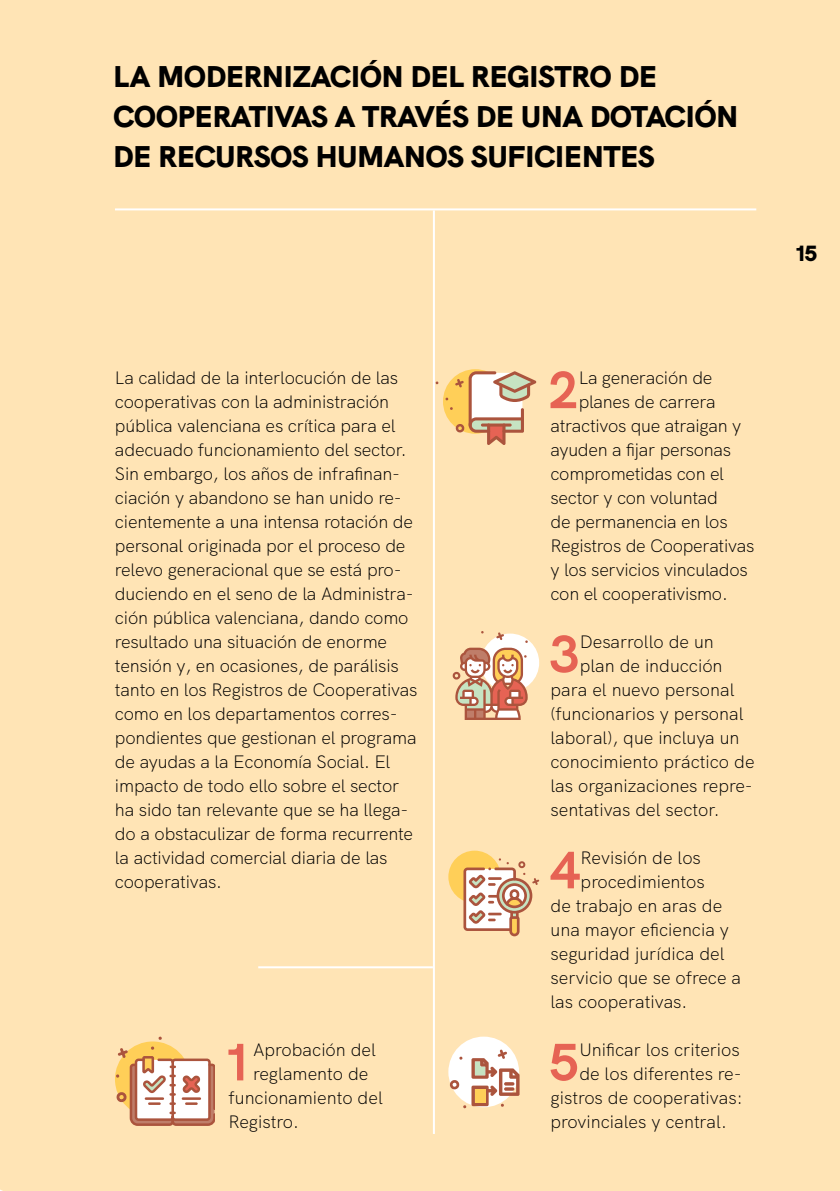
<style>
.page{position:relative;width:840px;height:1191px;background:#fff}
.page>*{position:absolute;margin:0;border:0;box-sizing:border-box;transform-origin:0 0}
.t1{font:700 52.4px "HK Grotesk";color:#e66354}
.t2{font:900 30px/40px "HK Grotesk";color:#000}
.t3{font:900 22px "HK Grotesk";color:#000}
.t4{font:300 18px/24px "HK Grotesk";letter-spacing:-.01em;color:#000}
</style>
<div class="page">
<div style="left:0;top:0;width:839px;height:1191px;background:#ffe4b5"></div>
<hr style="left:258px;top:966px;width:174px;height:2px;background:#fff">
<hr style="left:432px;top:210px;width:2px;height:924px;background:#fff">
<svg style="left:442px;top:369px;width:65px;height:65px"></svg>
<svg style="left:445px;top:371px;width:91px;height:74px"></svg>
<hr style="left:480px;top:423px;width:31px;height:3px;background:#ab543d;border-radius:2px">
<div style="left:448px;top:850px;width:52px;height:53px;background:#ffcf58;border-radius:50%"></div>
<svg style="left:463px;top:858px;width:76px;height:78px"></svg>
<div style="left:480px;top:633px;width:59px;height:59px;background:#fff;border-radius:50%"></div>
<svg style="left:452px;top:631px;width:75px;height:89px"></svg>
<div style="left:448px;top:1036px;width:70px;height:71px;background:#fff;border-radius:50%"></div>
<svg style="left:449px;top:1049px;width:70px;height:59px"></svg>
<svg style="left:115px;top:1041px;width:75px;height:75px"></svg>
<svg style="left:158px;top:1036px;width:4px;height:4px"></svg>
<svg style="left:116px;top:1046px;width:98px;height:80px;background:#e5c0a0"></svg>
<hr style="left:115px;top:208px;width:640px;height:2px;background:#fff">
<h2 class="t2" style="left:113px;top:54px;width:626px">LA MODERNIZACIÓN DEL REGISTRO DE<br>COOPERATIVAS A TRAVÉS DE UNA DOTACIÓN<br>DE RECURSOS HUMANOS SUFICIENTES</h2>
<p class="t3" style="left:796px;top:236px;width:22px">15</p>
<p class="t4" style="left:115px;top:364px;width:304px">La calidad de la interlocución de las cooperativas con la administración pública valenciana es crítica para el adecuado funcionamiento del sector.<br>Sin embargo, los años de infrafinan&shy;ciación y abandono se han unido re&shy;cientemente a una intensa rotación de personal originada por el proceso de relevo generacional que se está pro&shy;duciendo en el seno de la Administra&shy;ción pública valenciana, dando como resultado una situación de enorme tensión y, en ocasiones, de parálisis tanto en los Registros de Cooperativas como en los departamentos corres&shy;pondientes que gestionan el programa de ayudas a la Economía Social. El impacto de todo ello sobre el sector ha sido tan relevante que se ha llega&shy;do a obstaculizar de forma recurrente la actividad comercial diaria de las cooperativas.</p>
<h1 class="t1" style="left:222px;top:1021px;width:32px">1</h1>
<p class="t4" style="left:253px;top:1036px;width:124px">Aprobación del</p>
<p class="t4" style="left:253px;top:1060px;width:117px">reglamento de</p>
<p class="t4" style="left:228px;top:1084px;width:156px">funcionamiento del</p>
<p class="t4" style="left:228px;top:1108px;width:72px">Registro.</p>
<h1 class="t1" style="left:547px;top:349px;width:32px">2</h1>
<p class="t4" style="left:578px;top:364px;width:135px">La generación de</p>
<p class="t4" style="left:578px;top:388px;width:138px">planes de carrera</p>
<p class="t4" style="left:550px;top:412px;width:192px">atractivos que atraigan y</p>
<p class="t4" style="left:550px;top:436px;width:182px">ayuden a fijar personas</p>
<p class="t4" style="left:550px;top:460px;width:175px">comprometidas con el</p>
<p class="t4" style="left:550px;top:484px;width:169px">sector y con voluntad</p>
<p class="t4" style="left:550px;top:508px;width:178px">de permanencia en los</p>
<p class="t4" style="left:550px;top:532px;width:205px">Registros de Cooperativas</p>
<p class="t4" style="left:550px;top:556px;width:199px">y los servicios vinculados</p>
<p class="t4" style="left:550px;top:580px;width:179px">con el cooperativismo.</p>
<h1 class="t1" style="left:548px;top:613px;width:32px">3</h1>
<p class="t4" style="left:579px;top:628px;width:135px">Desarrollo de un</p>
<p class="t4" style="left:579px;top:652px;width:144px">plan de inducción</p>
<p class="t4" style="left:550px;top:676px;width:185px">para el nuevo personal</p>
<p class="t4" style="left:550px;top:700px;width:194px">(funcionarios y personal</p>
<p class="t4" style="left:550px;top:724px;width:190px">laboral), que incluya un</p>
<p class="t4" style="left:550px;top:748px;width:205px">conocimiento práctico de</p>
<p class="t4" style="left:550px;top:772px;width:204px">las organizaciones repre-</p>
<p class="t4" style="left:550px;top:796px;width:170px">sentativas del sector.</p>
<h1 class="t1" style="left:549px;top:829px;width:32px">4</h1>
<p class="t4" style="left:580px;top:844px;width:122px">Revisión de los</p>
<p class="t4" style="left:580px;top:868px;width:126px">procedimientos</p>
<p class="t4" style="left:550px;top:892px;width:173px">de trabajo en aras de</p>
<p class="t4" style="left:550px;top:916px;width:180px">una mayor eficiencia y</p>
<p class="t4" style="left:550px;top:940px;width:175px">seguridad jurídica del</p>
<p class="t4" style="left:550px;top:964px;width:192px">servicio que se ofrece a</p>
<p class="t4" style="left:550px;top:988px;width:138px">las cooperativas.</p>
<h1 class="t1" style="left:548px;top:1021px;width:32px">5</h1>
<p class="t4" style="left:579px;top:1036px;width:162px">Unificar los criterios</p>
<p class="t4" style="left:579px;top:1060px;width:164px">de los diferentes re-</p>
<p class="t4" style="left:550px;top:1084px;width:193px">gistros de cooperativas:</p>
<p class="t4" style="left:550px;top:1108px;width:178px">provinciales y central.</p>
</div>
